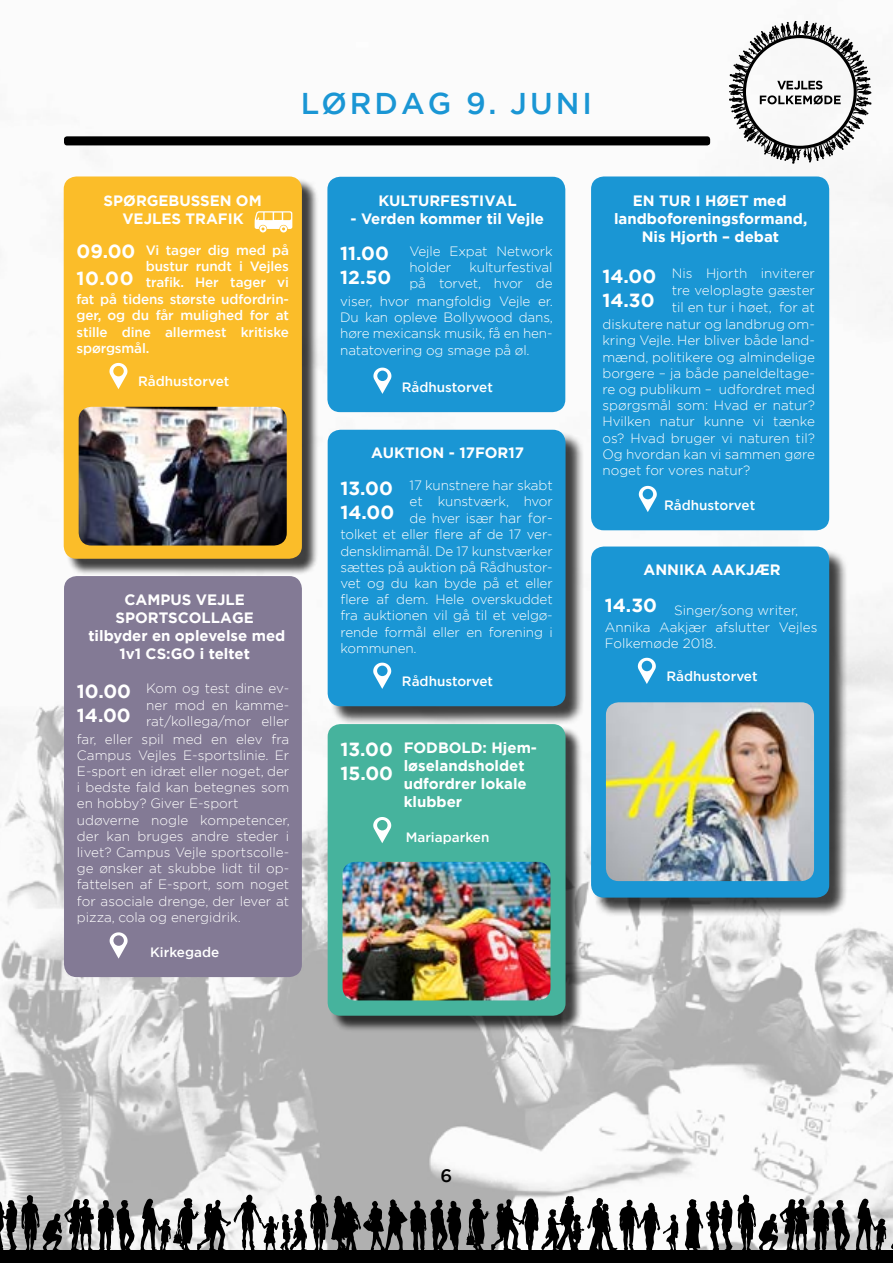
<style>
.page{position:relative;width:893px;height:1263px;background:#fff}
.page>*{position:absolute;margin:0;border:0;box-sizing:border-box;transform-origin:0 0}
.t1{font:500 30px "Gotham";letter-spacing:.1em;color:#1a96d4}
.t2{font:700 18.9px/24px "Gotham";color:#fff}
.t3{font:500 18px "Gotham";color:#000}
.t4{font:700 15px/18px "Gotham";color:#fff;text-align:center}
.t5{font:300 13.5px/16.2px "Gotham";color:#fff;text-align:justify}
.t6{font:500 13.5px "Gotham";letter-spacing:-.01em;color:#fff}
.s1{font-size:14.25px}
.s2{font-size:14.1px}
</style>
<div class="page">
<img style="left:0;top:20px;width:893px;height:1231px">
<div style="left:64px;top:136px;width:646px;height:9px;background:#000;border-radius:3px"></div>
<div style="left:64px;top:576px;width:238px;height:401px;background:#837a95;border-radius:13px"></div>
<div style="left:330px;top:432px;width:254px;height:293px;background:#000;opacity:.75"></div>
<div style="left:328px;top:430px;width:238px;height:276px;background:#1a96d4;border-radius:13px"></div>
<div style="left:330px;top:726px;width:252px;height:306px;background:#000;opacity:.75"></div>
<div style="left:328px;top:724px;width:238px;height:292px;background:#46b39d;border-radius:13px"></div>
<div style="left:591px;top:176px;width:238px;height:354px;background:#1a96d4;border-radius:13px"></div>
<div style="left:594px;top:549px;width:255px;height:368px;background:#000;opacity:.75"></div>
<div style="left:591px;top:546px;width:238px;height:351px;background:#1a96d4;border-radius:13px"></div>
<img style="left:606px;top:702px;width:208px;height:179px">
<img style="left:343px;top:862px;width:207px;height:138px">
<div style="left:66px;top:179px;width:252px;height:396px;background:#000;opacity:.75"></div>
<div style="left:64px;top:176px;width:238px;height:383px;background:#fbbd29;border-radius:13px"></div>
<img style="left:79px;top:407px;width:208px;height:138px">
<div style="left:327px;top:177px;width:238px;height:235px;background:#1a96d4;border-radius:13px"></div>
<svg style="left:109px;top:363px;width:18px;height:26px"></svg>
<svg style="left:110px;top:932px;width:18px;height:27px"></svg>
<svg style="left:373px;top:368px;width:18px;height:26px"></svg>
<svg style="left:373px;top:663px;width:18px;height:26px"></svg>
<svg style="left:373px;top:817px;width:18px;height:26px"></svg>
<svg style="left:639px;top:486px;width:18px;height:26px"></svg>
<svg style="left:638px;top:658px;width:18px;height:26px"></svg>
<svg style="left:254px;top:211px;width:38px;height:21px"></svg>
<svg style="left:0;top:1194px;width:678px;height:57px"></svg>
<div style="left:0;top:1251px;width:893px;height:12px;background:#000"></div>
<svg style="left:685px;top:1194px;width:165px;height:57px"></svg>
<svg style="left:856px;top:1195px;width:37px;height:56px;background:#8d8d8d"></svg>
<svg style="left:729px;top:21px;width:142px;height:143px"></svg>
<h1 class="t1" style="left:301px;top:84px;width:293px">LØRDAG 9. JUNI</h1>
<p class="t4" style="left:104px;top:191px;width:160px">SPØRGEBUSSEN OM<br>VEJLES TRAFIK</p>
<p class="t6" style="left:146px;top:241px;width:145px">Vi tager dig med på</p>
<p class="t6" style="left:146px;top:257px;width:145px">bustur rundt i Vejles</p>
<p class="t6" style="left:146px;top:274px;width:145px">trafik. Her tager vi</p>
<p class="t6" style="left:77px;top:290px;width:214px">fat på tidens største udfordrin-</p>
<p class="t6" style="left:77px;top:307px;width:214px">ger, og du får mulighed for at</p>
<p class="t6" style="left:77px;top:323px;width:214px">stille dine allermest kritiske</p>
<p class="t6" style="left:77px;top:339px;width:74px">spørgsmål.</p>
<h2 class="t2" style="left:77px;top:238px;width:60px;line-height:27.2px">09.00<br>10.00</h2>
<p class="t6" style="left:138px;top:373px;width:93px">Rådhustorvet</p>
<p class="t4" style="left:88px;top:590px;width:198px">CAMPUS VEJLE<br>SPORTSCOLLAGE tilbyder en oplevelse med<br>1v1 CS:GO i teltet</p>
<h2 class="t2" style="left:77px;top:679px;width:56px">10.00<br>14.00</h2>
<p class="t5" style="left:146px;top:680px;width:145px">Kom og test dine ev&shy;ner mod en kamme&shy;rat/kollega/mor eller</p>
<p class="t5" style="left:77px;top:730px;width:214px;text-align:left">far, eller spil med en elev fra<br>Campus Vejles E-sportslinie. Er<br>E-sport en idræt eller noget, der i bedste fald kan betegnes som en hobby? Giver E-sport udøverne nogle kompetencer, der kan bruges andre steder i livet? Campus Vejle sportscolle&shy;ge ønsker at skubbe lidt til op&shy;fattelsen af E-sport, som noget for asociale drenge, der lever at pizza, cola og energidrik.</p>
<p class="t6" style="left:150px;top:943px;width:71px">Kirkegade</p>
<p class="t4" style="left:379px;top:192px;width:140px">KULTURFESTIVAL</p>
<p class="t4" style="left:351px;top:210px;width:195px">- Verden kommer til Vejle</p>
<h2 class="t2" style="left:340px;top:241px;width:52px">11.00<br>12.50</h2>
<p class="t5" style="left:409px;top:242px;width:145px">Vejle Expat Network holder</p>
<p class="t5" style="left:409px;top:259px;width:145px;text-align:right">kulturfestival<br>på torvet, hvor de</p>
<p class="t5" style="left:340px;top:293px;width:214px">viser, hvor mangfoldig Vejle er.<br>Du kan opleve Bollywood dans, høre mexicansk musik, få en hen&shy;natatovering og smage på øl.</p>
<p class="t6" style="left:402px;top:378px;width:93px">Rådhustorvet</p>
<p class="t4" style="left:371px;top:444px;width:154px">AUKTION - 17FOR17</p>
<h2 class="t2" style="left:340px;top:476px;width:55px">13.00<br>14.00</h2>
<p class="t5" style="left:410px;top:477px;width:145px;line-height:16.6px">17 kunstnere har skabt et kunstværk, hvor de hver især <span class="s1">har</span> <span class="s2">for-</span></p>
<p class="t5" style="left:340px;top:526px;width:214px">tolket et eller flere af de 17 ver&shy;densklimamål. De 17 kunstværker sættes på auktion på Rådhustor&shy;vet og du kan byde på et eller flere af dem. Hele overskuddet fra auktionen vil gå til et velgø&shy;rende formål eller en forening i kommunen.</p>
<p class="t6" style="left:402px;top:672px;width:93px">Rådhustorvet</p>
<h2 class="t2" style="left:340px;top:737px;width:54px">13.00<br>15.00</h2>
<p class="t4" style="left:404px;top:738px;width:135px;text-align:left">FODBOLD: Hjem&shy;løselandsholdet udfordrer lokale klubber</p>
<p class="t6" style="left:406px;top:828px;width:85px">Mariaparken</p>
<p class="t4" style="left:614px;top:192px;width:195px">EN TUR I HØET med landboforeningsformand,<br>Nis Hjorth – debat</p>
<h2 class="t2" style="left:602px;top:264px;width:55px">14.00<br>14.30</h2>
<p class="t5" style="left:672px;top:265px;width:145px;line-height:16.8px">Nis Hjorth inviterer tre veloplagte gæster til en tur i høet, for at</p>
<p class="t5" style="left:602px;top:316px;width:214px">diskutere natur og landbrug om&shy;kring Vejle. Her bliver både land&shy;mænd, politikere og almindelige borgere – ja både paneldeltage&shy;re og publikum – udfordret med spørgsmål som: Hvad er natur?<br>Hvilken natur kunne vi tænke os? Hvad bruger vi naturen til?<br>Og hvordan kan vi sammen gøre noget for vores natur?</p>
<p class="t6" style="left:664px;top:496px;width:93px">Rådhustorvet</p>
<p class="t4" style="left:643px;top:561px;width:139px">ANNIKA AAKJÆR</p>
<p class="t5" style="left:605px;top:602px;width:195px"><sup>14.30</sup> Singer/song writer,</p>
<p class="t5" style="left:605px;top:619px;width:214px">Annika Aakjær afslutter Vejles<br>Folkemøde 2018.</p>
<p class="t6" style="left:666px;top:668px;width:93px">Rådhustorvet</p>
<h3 class="t3" style="left:441px;top:1163px;width:13px">6</h3>
</div>
